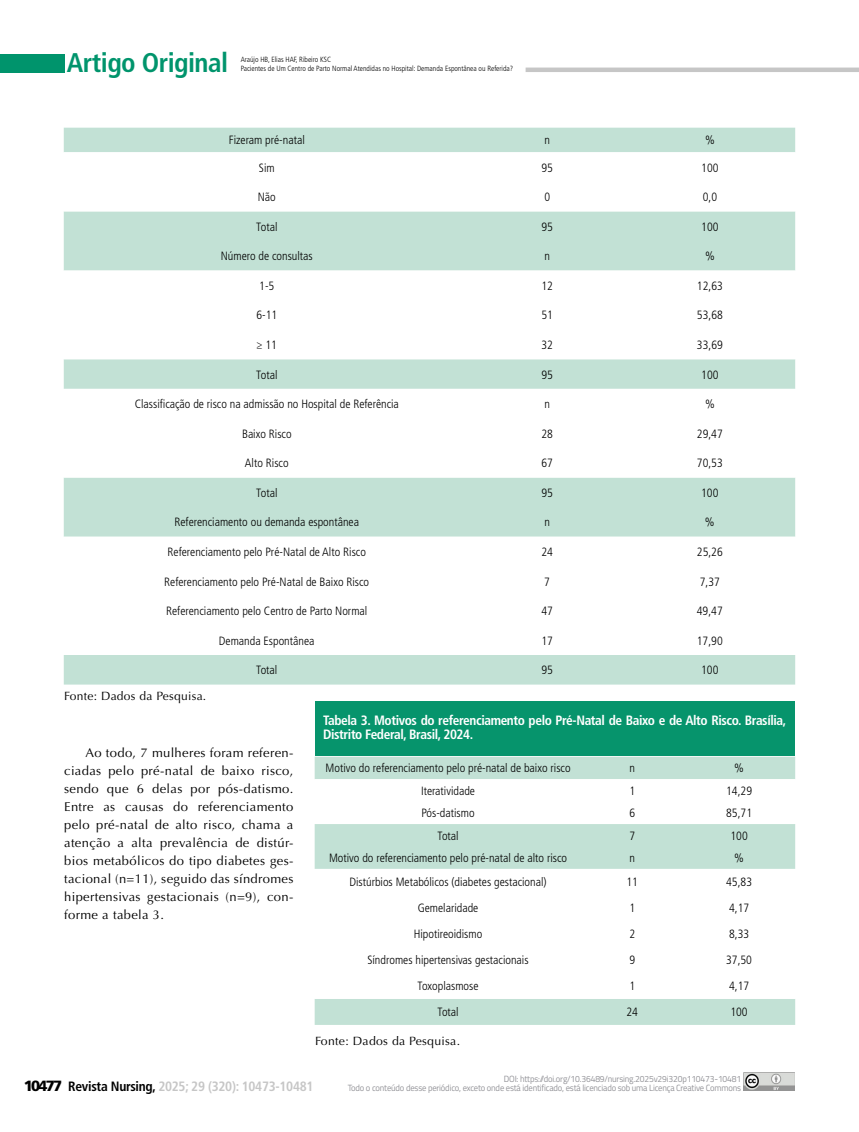
<style>
.page{position:relative;width:859px;height:1132px;background:#fff}
.page>*{position:absolute;margin:0;border:0;box-sizing:border-box;transform-origin:0 0}
.t1{font:700 condensed 27px "Frutiger LT Std";letter-spacing:-.02em;color:#00946c}
.t2{font:700 condensed 13.5px/13.5px "Frutiger LT Std";letter-spacing:-.03em;color:#fff}
.t3{font:700 condensed 13.5px "Frutiger LT Std";letter-spacing:-.02em;color:#c6c6c6}
.t4{font:12.75px/18px "Optima LT Std";letter-spacing:.025em;color:#000;text-align:justify}
.t5{font:300 condensed 12px "Frutiger LT Std";color:#000}
.t6{font:12px "Optima LT Std";letter-spacing:.025em;color:#000}
.t7{font:9px/9.4px "Titillium";letter-spacing:-.02em;color:#939398;text-align:right;scale:.95 1}
.t8{font:300 condensed 7.5px/9px "Frutiger LT Std";color:#000}
.s1{font-weight:900;font-stretch:normal;font-size:14.85px;color:#000}
.s2{color:#000}
</style>
<div class="page">
<div style="left:0;top:54px;width:65px;height:18px;background:#00946c"></div>
<hr style="left:526px;top:68px;width:333px;height:4px;background:#c6c6c6">
<img style="left:743px;top:1072px;width:52px;height:18px">
<div style="left:64px;top:128px;width:731px;height:556px;background:#c2e1d5"></div>
<svg style="left:64px;top:152px;width:731px;height:502px"></svg>
<div style="left:315px;top:701px;width:479px;height:54px;background:#06946c"></div>
<div style="left:315px;top:756px;width:480px;height:268px;background:#c2e1d5"></div>
<svg style="left:315px;top:778px;width:480px;height:220px"></svg>
<h1 class="t1" style="left:67px;top:47px;width:163px">Artigo Original</h1>
<p class="t8" style="left:241px;top:55px;width:274px">Araújo HB, Elias HAF, Ribeiro KSC<br>Pacientes de Um Centro de Parto Normal Atendidas no Hospital: Demanda Espontânea ou Referida?</p>
<p class="t5" style="left:229px;top:133px;width:77px">Fizeram pré-natal</p>
<p class="t5" style="left:544px;top:133px;width:7px">n</p>
<p class="t5" style="left:705px;top:133px;width:11px">%</p>
<p class="t5" style="left:259px;top:160px;width:17px">Sim</p>
<p class="t5" style="left:541px;top:160px;width:13px">95</p>
<p class="t5" style="left:701px;top:160px;width:19px">100</p>
<p class="t5" style="left:258px;top:190px;width:20px">Não</p>
<p class="t5" style="left:544px;top:190px;width:7px">0</p>
<p class="t5" style="left:703px;top:190px;width:16px">0,0</p>
<p class="t5" style="left:256px;top:220px;width:23px">Total</p>
<p class="t5" style="left:541px;top:220px;width:13px">95</p>
<p class="t5" style="left:701px;top:220px;width:19px">100</p>
<p class="t5" style="left:221px;top:249px;width:94px">Número de consultas</p>
<p class="t5" style="left:544px;top:249px;width:7px">n</p>
<p class="t5" style="left:705px;top:249px;width:11px">%</p>
<p class="t5" style="left:259px;top:279px;width:17px">1-5</p>
<p class="t5" style="left:541px;top:279px;width:13px">12</p>
<p class="t5" style="left:697px;top:279px;width:27px">12,63</p>
<p class="t5" style="left:256px;top:308px;width:22px">6-11</p>
<p class="t5" style="left:541px;top:308px;width:13px">51</p>
<p class="t5" style="left:697px;top:308px;width:27px">53,68</p>
<p class="t5" style="left:257px;top:338px;width:22px">≥ 11</p>
<p class="t5" style="left:541px;top:338px;width:13px">32</p>
<p class="t5" style="left:697px;top:338px;width:27px">33,69</p>
<p class="t5" style="left:256px;top:367px;width:23px">Total</p>
<p class="t5" style="left:541px;top:367px;width:13px">95</p>
<p class="t5" style="left:701px;top:367px;width:19px">100</p>
<p class="t5" style="left:135px;top:397px;width:266px">Classificação de risco na admissão no Hospital de Referência</p>
<p class="t5" style="left:544px;top:397px;width:7px">n</p>
<p class="t5" style="left:705px;top:397px;width:11px">%</p>
<p class="t5" style="left:242px;top:426px;width:51px">Baixo Risco</p>
<p class="t5" style="left:541px;top:426px;width:13px">28</p>
<p class="t5" style="left:697px;top:426px;width:27px">29,47</p>
<p class="t5" style="left:245px;top:456px;width:45px">Alto Risco</p>
<p class="t5" style="left:541px;top:456px;width:13px">67</p>
<p class="t5" style="left:697px;top:456px;width:27px">70,53</p>
<p class="t5" style="left:256px;top:485px;width:23px">Total</p>
<p class="t5" style="left:541px;top:485px;width:13px">95</p>
<p class="t5" style="left:701px;top:485px;width:19px">100</p>
<p class="t5" style="left:175px;top:515px;width:186px">Referenciamento ou demanda espontânea</p>
<p class="t5" style="left:544px;top:515px;width:7px">n</p>
<p class="t5" style="left:705px;top:515px;width:11px">%</p>
<p class="t5" style="left:168px;top:545px;width:200px">Referenciamento pelo Pré-Natal de Alto Risco</p>
<p class="t5" style="left:541px;top:545px;width:13px">24</p>
<p class="t5" style="left:697px;top:545px;width:27px">25,26</p>
<p class="t5" style="left:164px;top:574px;width:206px">Referenciamento pelo Pré-Natal de Baixo Risco</p>
<p class="t5" style="left:544px;top:574px;width:7px">7</p>
<p class="t5" style="left:700px;top:574px;width:22px">7,37</p>
<p class="t5" style="left:166px;top:604px;width:203px">Referenciamento pelo Centro de Parto Normal</p>
<p class="t5" style="left:541px;top:604px;width:13px">47</p>
<p class="t5" style="left:697px;top:604px;width:27px">49,47</p>
<p class="t5" style="left:219px;top:633px;width:97px">Demanda Espontânea</p>
<p class="t5" style="left:541px;top:633px;width:13px">17</p>
<p class="t5" style="left:697px;top:633px;width:27px">17,90</p>
<p class="t5" style="left:256px;top:663px;width:23px">Total</p>
<p class="t5" style="left:541px;top:663px;width:13px">95</p>
<p class="t5" style="left:701px;top:663px;width:19px">100</p>
<p class="t6" style="left:64px;top:688px;width:144px">Fonte: Dados da Pesquisa.</p>
<p class="t4" style="left:64px;top:743px;width:231px;text-indent:21px">Ao todo, 7 mulheres foram referen&shy;ciadas pelo pré-natal de baixo risco, sendo que 6 delas por pós-datismo.<br>Entre as causas do referenciamento pelo pré-natal de alto risco, chama a atenção a alta prevalência de distúr&shy;bios metabólicos do tipo diabetes ges&shy;tacional (n=11), seguido das síndromes hipertensivas gestacionais (n=9), con&shy;forme a tabela 3.</p>
<p class="t2" style="left:323px;top:713px;width:465px">Tabela 3. Motivos do referenciamento pelo Pré-Natal de Baixo e de Alto Risco. Brasília,<br>Distrito Federal, Brasil, 2024.</p>
<p class="t5" style="left:326px;top:761px;width:246px">Motivo do referenciamento pelo pré-natal de baixo risco</p>
<p class="t5" style="left:629px;top:761px;width:7px">n</p>
<p class="t5" style="left:734px;top:761px;width:11px">%</p>
<p class="t5" style="left:421px;top:783px;width:56px">Iteratividade</p>
<p class="t5" style="left:629px;top:783px;width:7px">1</p>
<p class="t5" style="left:726px;top:783px;width:27px">14,29</p>
<p class="t5" style="left:421px;top:806px;width:55px">Pós-datismo</p>
<p class="t5" style="left:629px;top:806px;width:7px">6</p>
<p class="t5" style="left:726px;top:806px;width:27px">85,71</p>
<p class="t5" style="left:437px;top:828px;width:23px">Total</p>
<p class="t5" style="left:629px;top:828px;width:7px">7</p>
<p class="t5" style="left:730px;top:828px;width:19px">100</p>
<p class="t5" style="left:329px;top:850px;width:240px">Motivo do referenciamento pelo pré-natal de alto risco</p>
<p class="t5" style="left:629px;top:850px;width:7px">n</p>
<p class="t5" style="left:734px;top:850px;width:11px">%</p>
<p class="t5" style="left:349px;top:875px;width:199px">Distúrbios Metabólicos (diabetes gestacional)</p>
<p class="t5" style="left:626px;top:875px;width:13px">11</p>
<p class="t5" style="left:726px;top:875px;width:27px">45,83</p>
<p class="t5" style="left:418px;top:901px;width:62px">Gemelaridade</p>
<p class="t5" style="left:629px;top:901px;width:7px">1</p>
<p class="t5" style="left:729px;top:901px;width:22px">4,17</p>
<p class="t5" style="left:414px;top:927px;width:70px">Hipotireoidismo</p>
<p class="t5" style="left:629px;top:927px;width:7px">2</p>
<p class="t5" style="left:729px;top:927px;width:22px">8,33</p>
<p class="t5" style="left:367px;top:953px;width:163px">Síndromes hipertensivas gestacionais</p>
<p class="t5" style="left:629px;top:953px;width:7px">9</p>
<p class="t5" style="left:726px;top:953px;width:27px">37,50</p>
<p class="t5" style="left:417px;top:979px;width:63px">Toxoplasmose</p>
<p class="t5" style="left:629px;top:979px;width:7px">1</p>
<p class="t5" style="left:729px;top:979px;width:22px">4,17</p>
<p class="t5" style="left:437px;top:1005px;width:23px">Total</p>
<p class="t5" style="left:626px;top:1005px;width:13px">24</p>
<p class="t5" style="left:730px;top:1005px;width:19px">100</p>
<p class="t6" style="left:315px;top:1033px;width:147px">Fonte: Dados da Pesquisa.</p>
<p class="t3" style="left:24px;top:1077px;width:291px"><span class="s1">10477</span> <span class="s2">Revista Nursing,</span> 2025; 29 (320): 10473-10481</p>
<p class="t7" style="left:348px;top:1072px;width:416px">DOI: https://doi.org/10.36489/nursing.2025v29i320p110473-10481<br>Todo o conteúdo desse periódico, exceto onde está identificado, está licenciado sob uma Licença Creative Commons</p>
</div>
